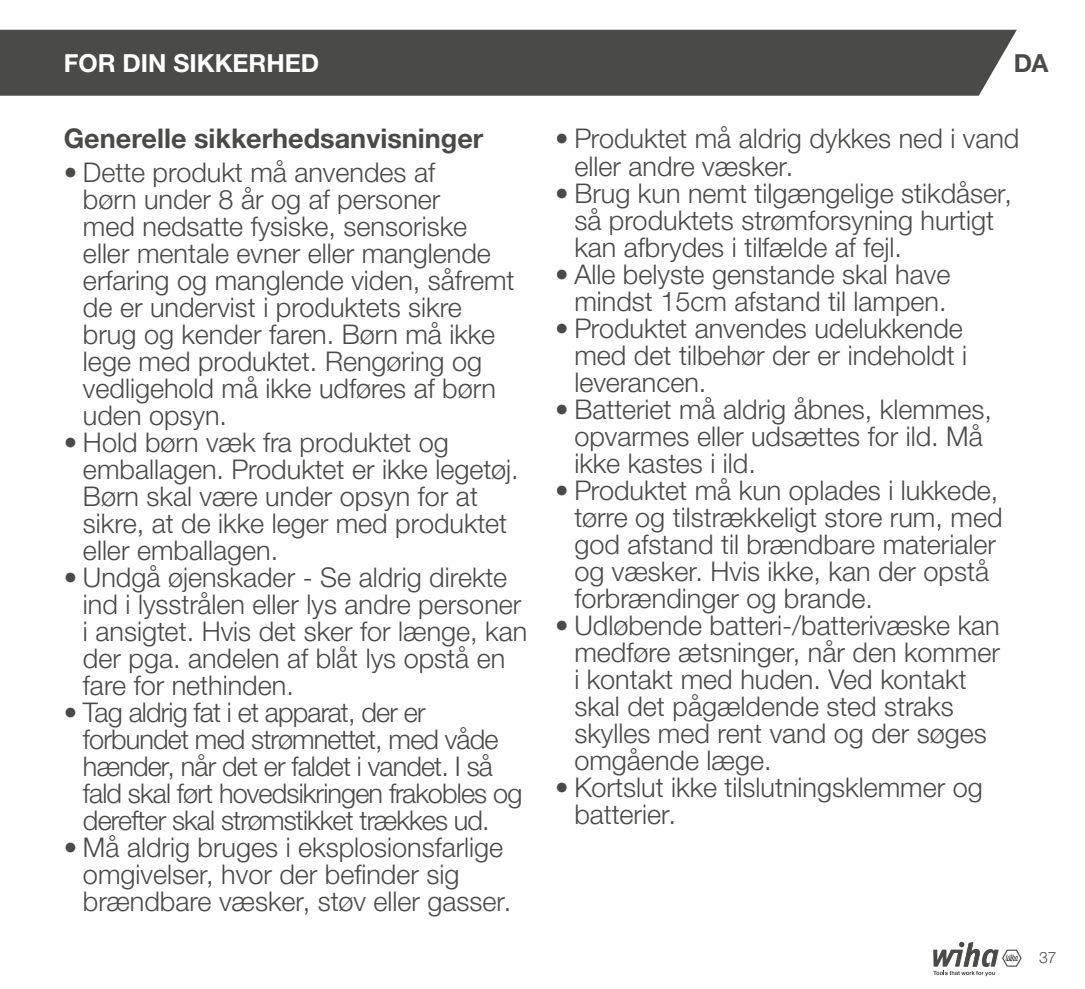
<style>
.page{position:relative;width:1085px;height:989px;background:#fff}
.page>*{position:absolute;margin:0;border:0;box-sizing:border-box;transform-origin:0 0}
.t1{font:300 27px/27px "Helvetica Neue LTW1 G";color:#4a4a49}
.t2{font:300 27px/27px "Helvetica Neue LTW1 G";letter-spacing:-.03em;color:#4a4a49}
.t3{font:700 27px "Helvetica Neue LTW1 G";color:#4a4a49}
.t4{font:700 24.75px "Helvetica Neue LTW1 G";color:#fff}
.t5{font:700 24.75px "Helvetica Neue LTW1 G";color:#4a4a49}
.t6{font:300 15.75px "Helvetica Neue LTW1 G";color:#4a4a49}
</style>
<div class="page">
<div style="left:1px;top:30px;width:1015px;height:66px;background:#4a4a49"></div>
<hr style="left:0;top:30px;width:1px;height:66px;background:#4a4a49">
<svg style="left:933px;top:941px;width:88px;height:35px"></svg>
<p class="t4" style="left:64px;top:47px;width:257px">FOR DIN SIKKERHED</p>
<p class="t3" style="left:64px;top:122px;width:421px">Generelle sikkerhedsanvisninger</p>
<p class="t1" style="left:83px;top:159px;width:433px;text-indent:-19px">• Dette produkt må anvendes af<br>børn under 8 år og af personer<br>med nedsatte fysiske, sensoriske eller mentale evner eller manglende erfaring og manglende viden, såfremt de er undervist i produktets sikre brug og kender faren. Børn må ikke lege med produktet. Rengøring og vedligehold må ikke udføres af børn uden opsyn.</p>
<p class="t1" style="left:83px;top:429px;width:437px;text-indent:-19px">• Hold børn væk fra produktet og emballagen. Produktet er ikke legetøj.<br>Børn skal være under opsyn for at sikre, at de ikke leger med produktet eller emballagen.</p>
<p class="t1" style="left:83px;top:564px;width:446px;text-indent:-19px">• Undgå øjenskader - Se aldrig direkte ind i lysstrålen eller lys andre personer i ansigtet. Hvis det sker for længe, kan der pga. andelen af blåt lys opstå en fare for nethinden.</p>
<p class="t2" style="left:83px;top:699px;width:441px;text-indent:-19px">• Tag aldrig fat i et apparat, der er forbundet med strømnettet, med våde hænder, når det er faldet i vandet. I så fald skal ført hovedsikringen frakobles og derefter skal strømstikket trækkes ud.</p>
<p class="t1" style="left:83px;top:834px;width:429px;text-indent:-19px">• Må aldrig bruges i eksplosionsfarlige omgivelser, hvor der befinder sig brændbare væsker, støv eller gasser.</p>
<p class="t5" style="left:1013px;top:47px;width:36px">DA</p>
<p class="t1" style="left:574px;top:125px;width:446px;text-indent:-19px">• Produktet må aldrig dykkes ned i vand eller andre væsker.</p>
<p class="t1" style="left:574px;top:179px;width:439px;text-indent:-19px">• Brug kun nemt tilgængelige stikdåser, så produktets strømforsyning hurtigt kan afbrydes i tilfælde af fejl.</p>
<p class="t1" style="left:555px;top:260px;width:396px;text-align:center">• Alle belyste genstande skal have mindst 15cm afstand til lampen.</p>
<p class="t1" style="left:574px;top:314px;width:394px;text-indent:-19px">• Produktet anvendes udelukkende med det tilbehør der er indeholdt i leverancen.</p>
<p class="t1" style="left:574px;top:395px;width:419px;text-indent:-19px">• Batteriet må aldrig åbnes, klemmes, opvarmes eller udsættes for ild. Må ikke kastes i ild.</p>
<p class="t1" style="left:574px;top:476px;width:429px;text-indent:-19px">• Produktet må kun oplades i lukkede, tørre og tilstrækkeligt store rum, med god afstand til brændbare materialer og væsker. Hvis ikke, kan der opstå forbrændinger og brande.</p>
<p class="t1" style="left:574px;top:611px;width:427px;text-indent:-19px">• Udløbende batteri-/batterivæske kan medføre ætsninger, når den kommer i kontakt med huden. Ved kontakt skal det pågældende sted straks skylles med rent vand og der søges omgående læge.</p>
<p class="t1" style="left:574px;top:773px;width:410px;text-indent:-19px">• Kortslut ikke tilslutningsklemmer og batterier.</p>
<p class="t6" style="left:1039px;top:947px;width:19px">37</p>
</div>
